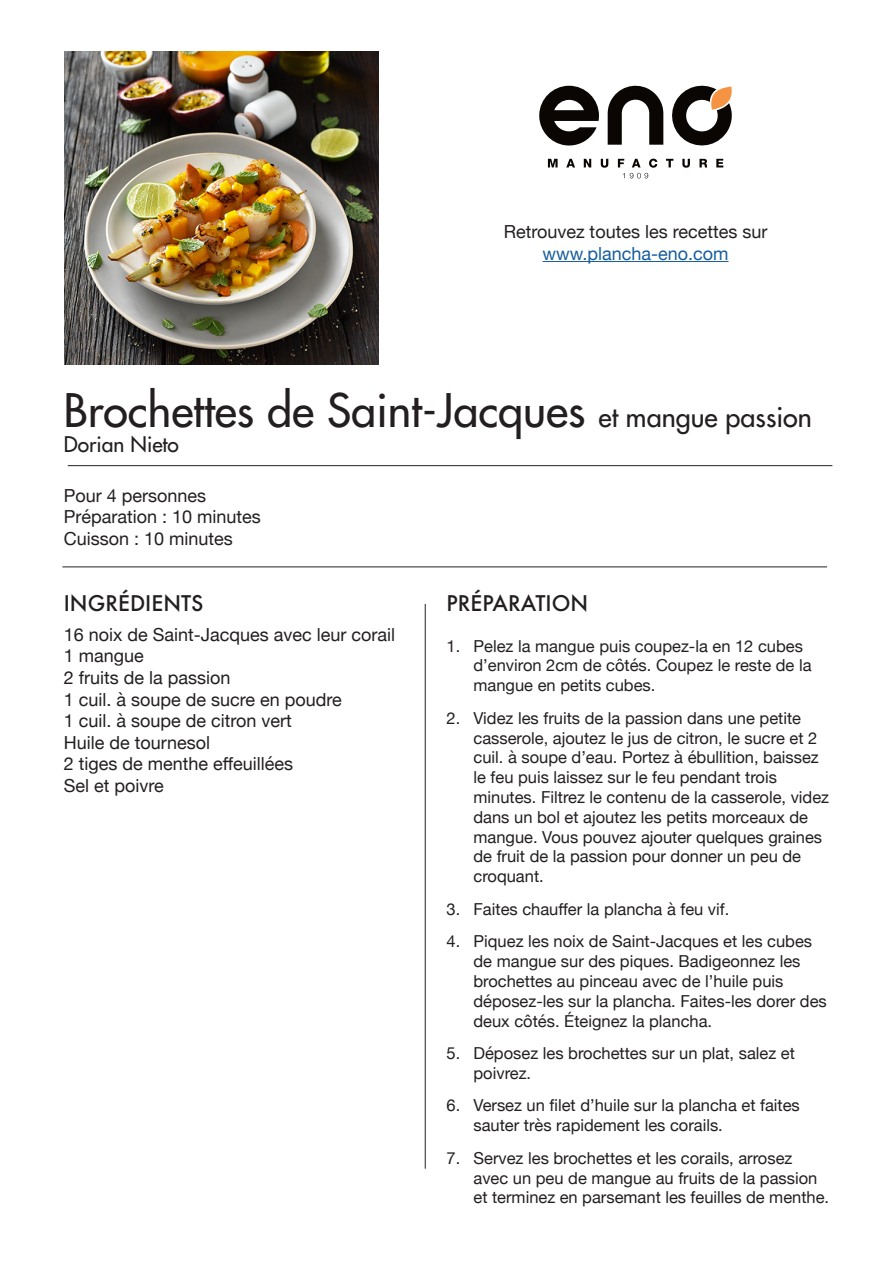
<style>
.page{position:relative;width:893px;height:1263px;background:#fff}
.page>*{position:absolute;margin:0;border:0;box-sizing:border-box;transform-origin:0 0}
.t1{font:45px "Futura";color:#231f20}
.t2{font:500 21px "Futura";color:#231f20}
.t3{font:21px "Futura";color:#231f20}
.t4{font:18px "Helvetica Neue";color:#231f20}
.t5{font:18px "Helvetica Neue";color:#175d9e}
.t6{font:16.5px/19.8px "Helvetica Neue";color:#231f20}
.s1{font-size:27px}
</style>
<div class="page">
<svg style="left:548px;top:159px;width:10px;height:8px"></svg>
<svg style="left:566px;top:159px;width:9px;height:8px"></svg>
<svg style="left:584px;top:159px;width:7px;height:8px"></svg>
<svg style="left:601px;top:159px;width:7px;height:9px"></svg>
<svg style="left:666px;top:159px;width:7px;height:8px"></svg>
<svg style="left:682px;top:159px;width:8px;height:9px"></svg>
<svg style="left:699px;top:159px;width:8px;height:8px"></svg>
<svg style="left:716px;top:159px;width:7px;height:8px"></svg>
<svg style="left:618px;top:159px;width:39px;height:19px"></svg>
<svg style="left:539px;top:86px;width:60px;height:59px"></svg>
<svg style="left:608px;top:86px;width:124px;height:60px"></svg>
<hr style="left:542px;top:261px;width:186px;height:1px;background:#175d9e">
<img style="left:65px;top:51px;width:313px;height:314px">
<hr style="left:68px;top:465px;width:764px;height:1px;background:#231f20">
<hr style="left:62px;top:566px;width:765px;height:1px;background:#231f20">
<hr style="left:425px;top:604px;width:1px;height:565px;background:#231f20">
<p class="t4" style="left:504px;top:219px;width:265px">Retrouvez toutes les recettes sur</p>
<p class="t5" style="left:542px;top:240px;width:187px">www.plancha-eno.com</p>
<p class="t1" style="left:64px;top:382px;width:750px">Brochettes de Saint-Jacques <span class="s1">et mangue passion</span></p>
<p class="t3" style="left:64px;top:431px;width:117px">Dorian Nieto</p>
<p class="t4" style="left:64px;top:482px;width:144px">Pour 4 personnes</p>
<p class="t4" style="left:64px;top:504px;width:199px">Préparation : 10 minutes</p>
<p class="t4" style="left:64px;top:526px;width:171px">Cuisson : 10 minutes</p>
<p class="t2" style="left:64px;top:588px;width:141px">INGRÉDIENTS</p>
<p class="t4" style="left:64px;top:621px;width:333px">16 noix de Saint-Jacques avec leur corail</p>
<p class="t4" style="left:64px;top:643px;width:82px">1 mangue</p>
<p class="t4" style="left:64px;top:664px;width:168px">2 fruits de la passion</p>
<p class="t4" style="left:64px;top:686px;width:280px">1 cuil. à soupe de sucre en poudre</p>
<p class="t4" style="left:64px;top:708px;width:230px">1 cuil. à soupe de citron vert</p>
<p class="t4" style="left:64px;top:729px;width:148px">Huile de tournesol</p>
<p class="t4" style="left:64px;top:751px;width:231px">2 tiges de menthe effeuillées</p>
<p class="t4" style="left:64px;top:772px;width:102px">Sel et poivre</p>
<p class="t2" style="left:446px;top:588px;width:143px">PRÉPARATION</p>
<p class="t6" style="left:473px;top:637px;width:340px;text-indent:-27px">1. Pelez la mangue puis coupez-la en 12 cubes d’environ 2cm de côtés. Coupez le reste de la mangue en petits cubes.</p>
<p class="t6" style="left:473px;top:709px;width:357px;text-indent:-27px">2. Videz les fruits de la passion dans une petite casserole, ajoutez le jus de citron, le sucre et 2 cuil. à soupe d’eau. Portez à ébullition, baissez le feu puis laissez sur le feu pendant trois minutes. Filtrez le contenu de la casserole, videz dans un bol et ajoutez les petits morceaux de mangue. Vous pouvez ajouter quelques graines de fruit de la passion pour donner un peu de croquant.</p>
<p class="t6" style="left:446px;top:900px;width:284px">3. Faites chauffer la plancha à feu vif.</p>
<p class="t6" style="left:473px;top:932px;width:355px;text-indent:-27px">4. Piquez les noix de Saint-Jacques et les cubes de mangue sur des piques. Badigeonnez les brochettes au pinceau avec de l’huile puis déposez-les sur la plancha. Faites-les dorer des deux côtés. Éteignez la plancha.</p>
<p class="t6" style="left:473px;top:1044px;width:323px;text-indent:-27px">5. Déposez les brochettes sur un plat, salez et poivrez.</p>
<p class="t6" style="left:473px;top:1097px;width:328px;text-indent:-27px">6. Versez un filet d’huile sur la plancha et faites sauter très rapidement les corails.</p>
<p class="t6" style="left:473px;top:1149px;width:357px;text-indent:-27px">7. Servez les brochettes et les corails, arrosez avec un peu de mangue au fruits de la passion et terminez en parsemant les feuilles de menthe.</p>
</div>
